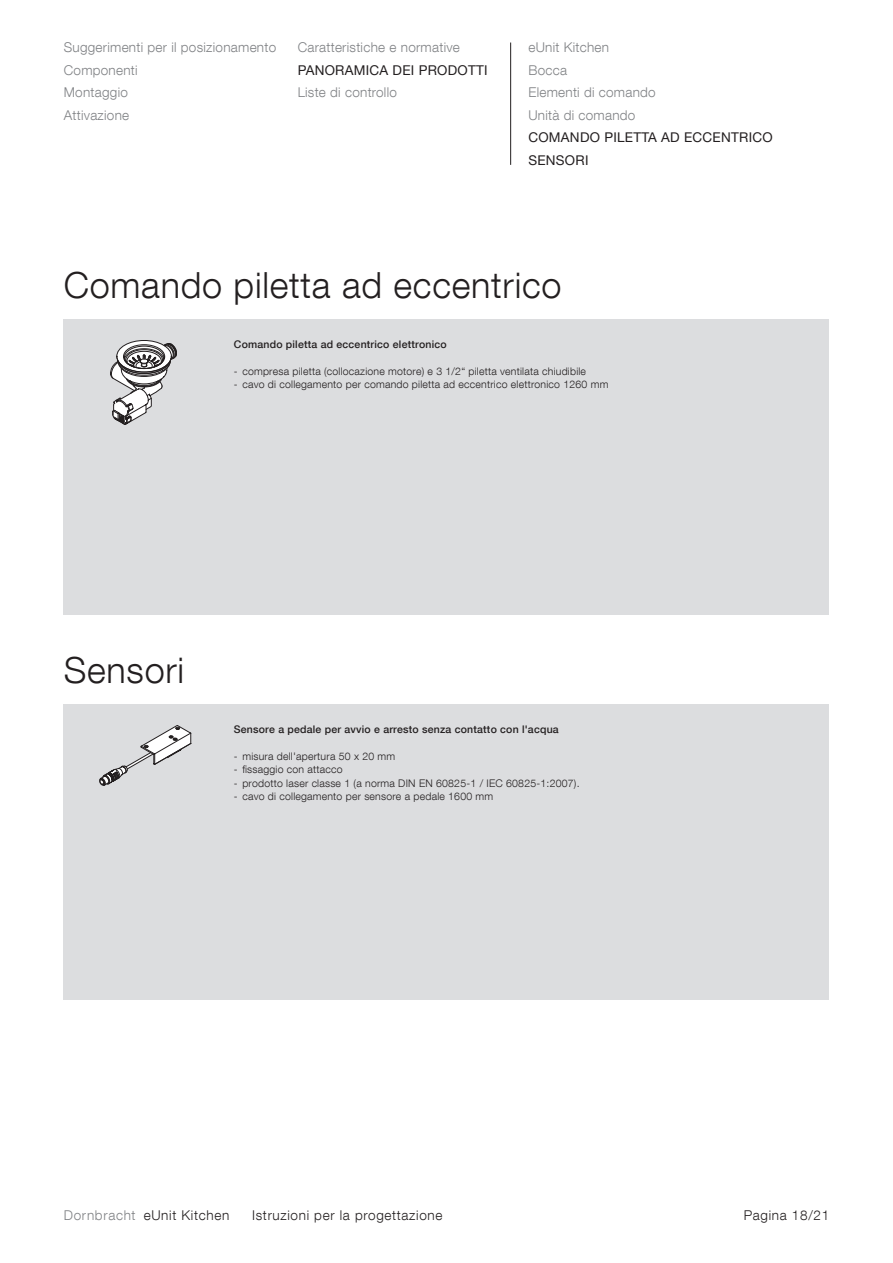
<style>
.page{position:relative;width:893px;height:1263px;background:#fff}
.page>*{position:absolute;margin:0;border:0;box-sizing:border-box;transform-origin:0 0}
.t1{font:300 36px "Helvetica Neue LT Com";letter-spacing:.02em;color:#231f20}
.t2{font:300 13.5px/22.5px "Helvetica Neue LT Com";letter-spacing:.02em;color:#808285}
.t3{font:300 13.5px "Helvetica Neue LT Com";letter-spacing:.05em;color:#231f20}
.t4{font:13.5px/22.5px "Helvetica Neue LT Pro";letter-spacing:.02em;color:#231f20}
.t5{font:13.5px "Helvetica Neue LT Com";letter-spacing:.02em;color:#231f20}
.t6{font:300 10.5px "Helvetica Neue LT Com";letter-spacing:.02em;color:#231f20}
.t7{font:500 10.5px "Helvetica Neue LT Com";letter-spacing:.02em;color:#231f20}
.s1{color:#808285}
</style>
<div class="page">
<div style="left:64px;top:319px;width:765px;height:295px;background:#dcdddf"></div>
<div style="left:64px;top:704px;width:765px;height:295px;background:#dcdddf"></div>
<svg style="left:110px;top:340px;width:67px;height:85px"></svg>
<svg style="left:99px;top:725px;width:92px;height:61px"></svg>
<hr style="left:510px;top:43px;width:1px;height:122px;background:#231f20">
<p class="t2" style="left:64px;top:36px;width:214px">Suggerimenti per il posizionamento<br>Componenti<br>Montaggio<br>Attivazione</p>
<p class="t2" style="left:298px;top:36px;width:164px">Caratteristiche e normative</p>
<p class="t5" style="left:298px;top:62px;width:191px">PANORAMICA DEI PRODOTTI</p>
<p class="t2" style="left:298px;top:81px;width:101px">Liste di controllo</p>
<p class="t2" style="left:528px;top:36px;width:129px">eUnit Kitchen<br>Bocca<br>Elementi di comando<br>Unità di comando</p>
<p class="t4" style="left:528px;top:126px;width:246px">COMANDO PILETTA AD ECCENTRICO<br>SENSORI</p>
<h1 class="t1" style="left:64px;top:263px;width:499px">Comando piletta ad eccentrico</h1>
<p class="t7" style="left:234px;top:338px;width:214px">Comando piletta ad eccentrico elettronico</p>
<p class="t6" style="left:234px;top:364px;width:354px">- compresa piletta (collocazione motore) e 3 1/2“ piletta ventilata chiudibile</p>
<p class="t6" style="left:234px;top:378px;width:376px">- cavo di collegamento per comando piletta ad eccentrico elettronico 1260 mm</p>
<h1 class="t1" style="left:64px;top:648px;width:122px">Sensori</h1>
<p class="t7" style="left:234px;top:722px;width:326px">Sensore a pedale per avvio e arresto senza contatto con l'acqua</p>
<p class="t6" style="left:234px;top:749px;width:163px">- misura dell'apertura 50 x 20 mm</p>
<p class="t6" style="left:234px;top:763px;width:110px">- fissaggio con attacco</p>
<p class="t6" style="left:234px;top:776px;width:347px">- prodotto laser classe 1 (a norma DIN EN 60825-1 / IEC 60825-1:2007).</p>
<p class="t6" style="left:234px;top:790px;width:261px">- cavo di collegamento per sensore a pedale 1600 mm</p>
<p class="t3" style="left:64px;top:1207px;width:167px"><span class="s1">Dornbracht</span> eUnit Kitchen</p>
<p class="t3" style="left:252px;top:1207px;width:192px">Istruzioni per la progettazione</p>
<p class="t3" style="left:744px;top:1207px;width:87px">Pagina 18/21</p>
</div>
